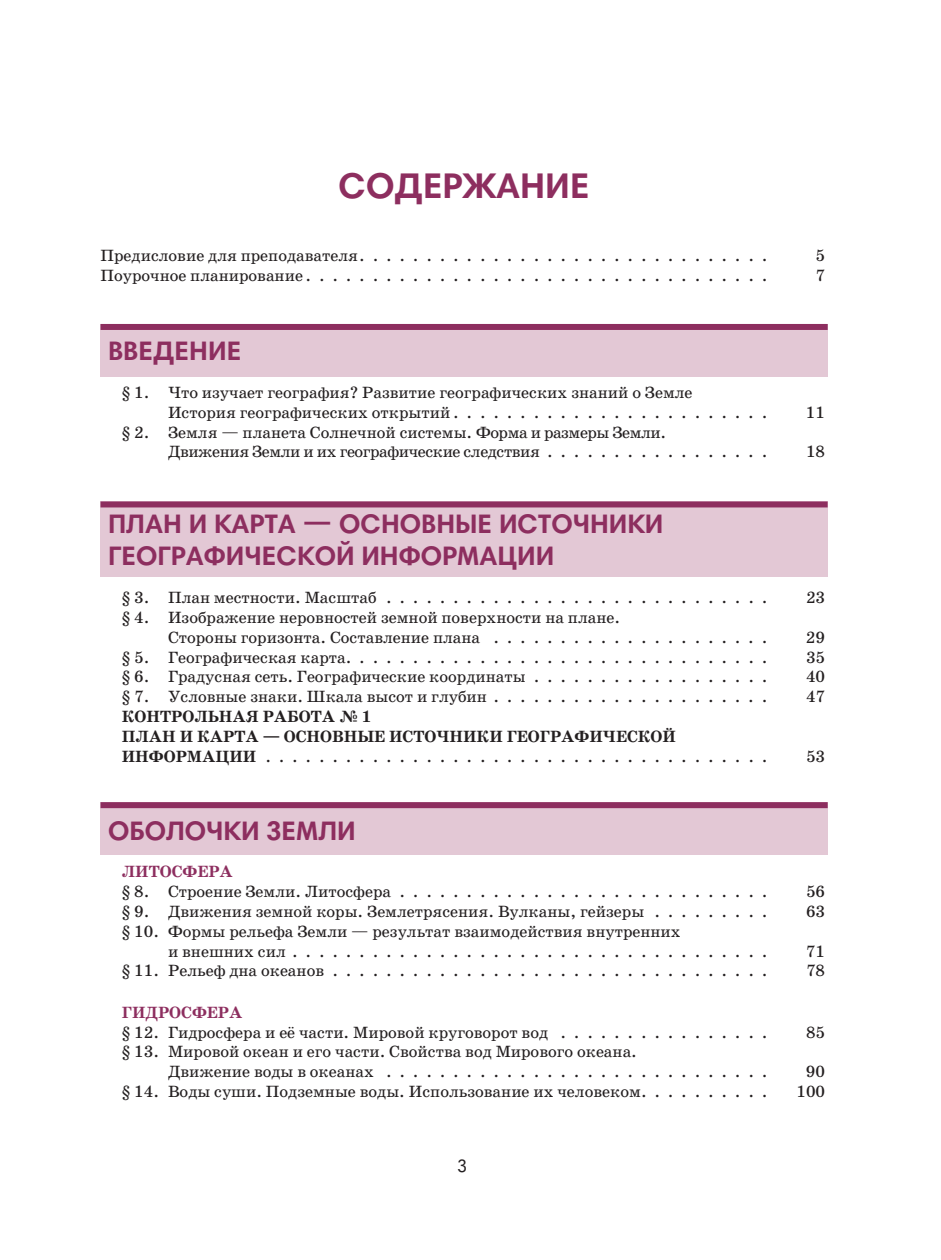
<style>
.page{position:relative;width:941px;height:1260px;background:#fff}
.page>*{position:absolute;margin:0;border:0;box-sizing:border-box;transform-origin:0 0}
.t1{font:700 36px "Harmonia Sans Pro Cyr";color:#8d2e5f}
.t2{font:700 27px/32.4px "Harmonia Sans Pro Cyr";color:#8d2e5f}
.t3{font:18px "Harmonia Sans Pro Cyr";color:#231f20}
.t4{font:16.5px/19.8px "School Book C";color:#231f20}
.t5{font:700 16.5px/19.8px "School Book C";color:#231f20}
.t6{font:16.5px/19.8px "School Book C";letter-spacing:-.025em;color:#231f20}
.t7{font:700 16.5px "School Book C";color:#8d2e5f}
.s1{font-weight:400}
</style>
<div class="page">
<div style="left:101px;top:802px;width:727px;height:53px;background:#e3c8d5"></div>
<div style="left:101px;top:802px;width:727px;height:6px;background:#8d2e5f"></div>
<div style="left:101px;top:501px;width:727px;height:76px;background:#e3c8d5"></div>
<div style="left:100px;top:501px;width:728px;height:6px;background:#8d2e5f"></div>
<div style="left:101px;top:324px;width:727px;height:52px;background:#e3c8d5"></div>
<div style="left:101px;top:324px;width:727px;height:6px;background:#8d2e5f"></div>
<h1 class="t1" style="left:339px;top:172px;width:253px">СОДЕРЖАНИЕ</h1>
<p class="t4" style="left:101px;top:247px;width:668px">Предисловие для преподавателя. . . . . . . . . . . . . . . . . . . . . . . . . . . . . . .</p>
<p class="t4" style="left:816px;top:247px;width:11px">5</p>
<p class="t4" style="left:101px;top:267px;width:668px">Поурочное планирование . . . . . . . . . . . . . . . . . . . . . . . . . . . . . . . . . . .</p>
<p class="t4" style="left:815px;top:267px;width:11px">7</p>
<h2 class="t2" style="left:108px;top:337px;width:135px">ВВЕДЕНИЕ</h2>
<p class="t4" style="left:168px;top:384px;width:601px;text-indent:-46px">§ 1. Что изучает география? Развитие географических знаний о Земле<br>История географических открытий . . . . . . . . . . . . . . . . . . . . . . . .</p>
<p class="t6" style="left:168px;top:423px;width:601px;text-indent:-46px">§ 2. Земля — планета Солнечной системы. Форма и размеры Земли.<br>Движения Земли и их географические следствия . . . . . . . . . . . . . . . . .</p>
<p class="t4" style="left:806px;top:404px;width:21px">11</p>
<p class="t4" style="left:806px;top:443px;width:21px">18</p>
<h2 class="t2" style="left:108px;top:510px;width:557px">ПЛАН И КАРТА — ОСНОВНЫЕ ИСТОЧНИКИ<br>ГЕОГРАФИЧЕСКОЙ ИНФОРМАЦИИ</h2>
<p class="t4" style="left:122px;top:589px;width:647px">§ 3. План местности. Масштаб . . . . . . . . . . . . . . . . . . . . . . . . . . . . .</p>
<p class="t4" style="left:806px;top:589px;width:21px">23</p>
<p class="t4" style="left:168px;top:609px;width:601px;text-indent:-46px">§ 4. Изображение неровностей земной поверхности на плане.<br>Стороны горизонта. Составление плана . . . . . . . . . . . . . . . . . . . . .</p>
<p class="t4" style="left:806px;top:629px;width:21px">29</p>
<p class="t4" style="left:122px;top:648px;width:647px">§ 5. Географическая карта. . . . . . . . . . . . . . . . . . . . . . . . . . . . . . . .</p>
<p class="t4" style="left:806px;top:648px;width:21px">35</p>
<p class="t4" style="left:122px;top:668px;width:647px">§ 6. Градусная сеть. Географические координаты . . . . . . . . . . . . . . . . . .</p>
<p class="t4" style="left:806px;top:668px;width:21px">40</p>
<p class="t4" style="left:122px;top:688px;width:647px">§ 7. Условные знаки. Шкала высот и глубин . . . . . . . . . . . . . . . . . . . . .</p>
<p class="t4" style="left:806px;top:688px;width:21px">47</p>
<p class="t5" style="left:122px;top:708px;width:647px">КОНТРОЛЬНАЯ РАБОТА № 1<br>ПЛАН И КАРТА — ОСНОВНЫЕ ИСТОЧНИКИ ГЕОГРАФИЧЕСКОЙ<br>ИНФОРМАЦИИ <span class="s1">. . . . . . . . . . . . . . . . . . . . . . . . . . . . . . . . . . . . . .</span></p>
<p class="t4" style="left:806px;top:747px;width:21px">53</p>
<h2 class="t2" style="left:108px;top:817px;width:249px">ОБОЛОЧКИ ЗЕМЛИ</h2>
<p class="t7" style="left:122px;top:865px;width:113px">ЛИТОСФЕРА</p>
<p class="t4" style="left:122px;top:883px;width:647px">§ 8. Строение Земли. Литосфера . . . . . . . . . . . . . . . . . . . . . . . . . . . .</p>
<p class="t4" style="left:806px;top:883px;width:21px">56</p>
<p class="t4" style="left:122px;top:903px;width:647px">§ 9. Движения земной коры. Землетрясения. Вулканы, гейзеры . . . . . . . . .</p>
<p class="t4" style="left:806px;top:903px;width:21px">63</p>
<p class="t4" style="left:168px;top:923px;width:601px;text-indent:-46px">§ 10. Формы рельефа Земли — результат взаимодействия внутренних<br>и внешних сил . . . . . . . . . . . . . . . . . . . . . . . . . . . . . . . . . . . .</p>
<p class="t4" style="left:806px;top:942px;width:21px">71</p>
<p class="t4" style="left:122px;top:962px;width:647px">§ 11. Рельеф дна океанов . . . . . . . . . . . . . . . . . . . . . . . . . . . . . . . . .</p>
<p class="t4" style="left:806px;top:962px;width:21px">78</p>
<p class="t7" style="left:122px;top:1005px;width:122px">ГИДРОСФЕРА</p>
<p class="t4" style="left:122px;top:1023px;width:647px">§ 12. Гидросфера и её части. Мировой круговорот вод . . . . . . . . . . . . . . . .</p>
<p class="t4" style="left:806px;top:1023px;width:21px">85</p>
<p class="t4" style="left:168px;top:1043px;width:601px;text-indent:-46px">§ 13. Мировой океан и его части. Свойства вод Мирового океана.<br>Движение воды в океанах . . . . . . . . . . . . . . . . . . . . . . . . . . . . .</p>
<p class="t4" style="left:806px;top:1063px;width:21px">90</p>
<p class="t4" style="left:122px;top:1083px;width:647px">§ 14. Воды суши. Подземные воды. Использование их человеком. . . . . . . . . .</p>
<p class="t4" style="left:796px;top:1083px;width:30px">100</p>
<p class="t3" style="left:457px;top:1159px;width:12px">3</p>
</div>
